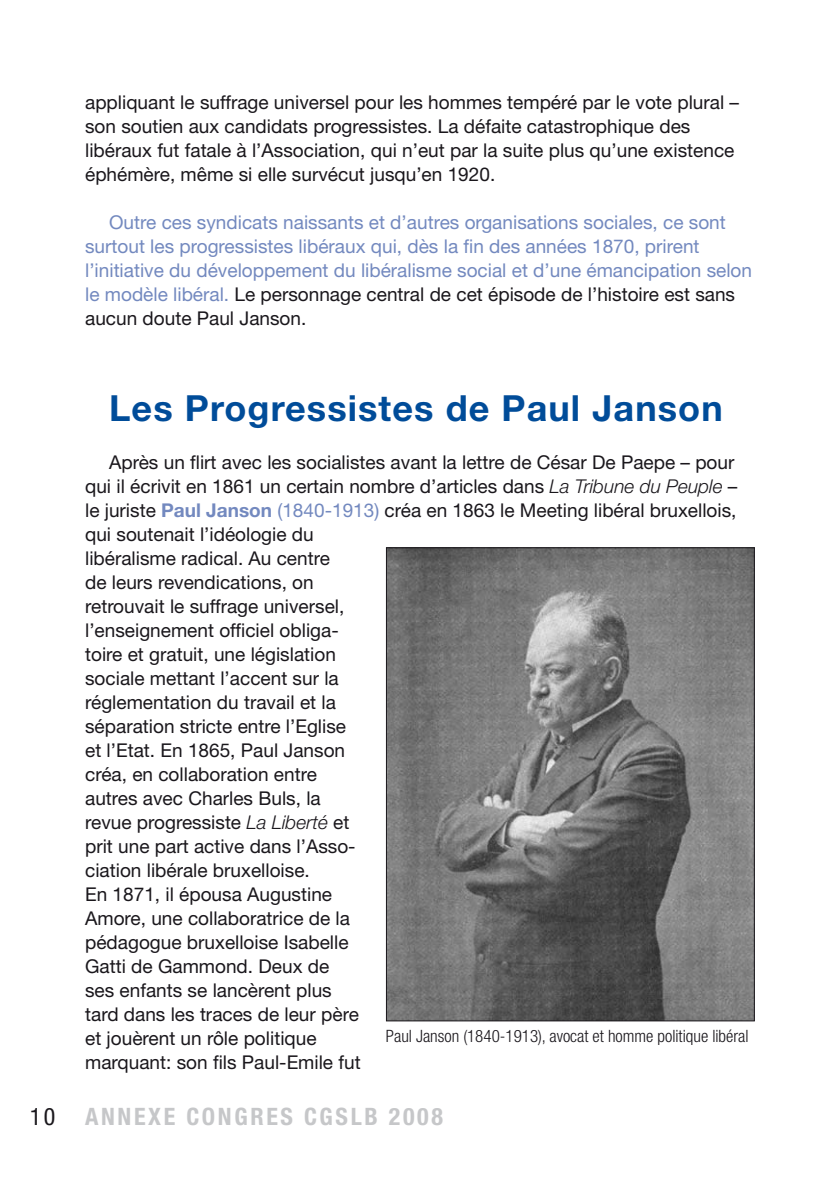
<style>
.page{position:relative;width:840px;height:1191px;background:#fff}
.page>*{position:absolute;margin:0;border:0;box-sizing:border-box;transform-origin:0 0}
.t1{font:700 36px "Helvetica Neue LT Std";letter-spacing:.03em;color:#004c99}
.t2{font:700 condensed 24px "Helvetica Neue LT Std";letter-spacing:.11em;color:#c6c7c9}
.t3{font:19px/24px "Helvetica Neue LT Std";color:#1a171c}
.t4{font:19px/24px "Helvetica Neue LT Std";color:#7389bf}
.t5{font:300 condensed 17px "Helvetica Neue LT Std";color:#1a171c}
.s1{color:#1a171c}
.s2{font-weight:300;font-style:italic}
.s3{font-weight:700;color:#7389bf}
.s4{color:#7389bf}
.s5{font-weight:400;color:#1a171c}
</style>
<div class="page">
<img style="left:388px;top:549px;width:364px;height:470px">
<p class="t3" style="left:85px;top:90px;width:655px">appliquant le suffrage universel pour les hommes tempéré par le vote plural – son soutien aux candidats progressistes. La défaite catastrophique des libéraux fut fatale à l’Association, qui n’eut par la suite plus qu’une existence éphémère, même si elle survécut jusqu’en 1920.</p>
<p class="t4" style="left:85px;top:210px;width:668px;text-indent:24px">Outre ces syndicats naissants et d’autres organisations sociales, ce sont surtout les progressistes libéraux qui, dès la fin des années 1870, prirent l’initiative du développement du libéralisme social et d’une émancipation selon le modèle libéral. <span class="s1">Le personnage central de cet épisode de l’histoire est sans aucun doute Paul Janson.</span></p>
<h1 class="t1" style="left:85px;top:386px;width:638px">Les Progressistes de Paul Janson</h1>
<p class="t3" style="left:85px;top:450px;width:653px;text-indent:24px">Après un flirt avec les socialistes avant la lettre de César De Paepe – pour qui il écrivit en 1861 un certain nombre d’articles dans <span class="s2">La Tribune du Peuple</span> – le juriste <span class="s3">Paul Janson</span> <span class="s4">(1840-1913)</span> créa en 1863 le Meeting libéral bruxellois, qui soutenait l’idéologie du<br>libéralisme radical. Au centre<br>de leurs revendications, on<br>retrouvait le suffrage universel,<br>l’enseignement officiel obliga-<br>toire et gratuit, une législation<br>sociale mettant l’accent sur la<br>réglementation du travail et la<br>séparation stricte entre l’Eglise<br>et l’Etat. En 1865, Paul Janson<br>créa, en collaboration entre<br>autres avec Charles Buls, la<br>revue progressiste <span class="s2">La Liberté</span> et<br>prit une part active dans l’Asso-<br>ciation libérale bruxelloise.<br>En 1871, il épousa Augustine<br>Amore, une collaboratrice de la<br>pédagogue bruxelloise Isabelle<br>Gatti de Gammond. Deux de<br>ses enfants se lancèrent plus<br>tard dans les traces de leur père<br>et jouèrent un rôle politique<br>marquant: son fils Paul-Emile fut</p>
<p class="t5" style="left:386px;top:1026px;width:364px">Paul Janson (1840-1913), avocat et homme politique libéral</p>
<p class="t2" style="left:30px;top:1101px;width:72px"><span class="s5">10</span> ANNE</p>
<p class="t2" style="left:148px;top:1101px;width:172px">XE CONGRES CGSLB</p>
<p class="t2" style="left:388px;top:1101px;width:55px">2008</p>
</div>
